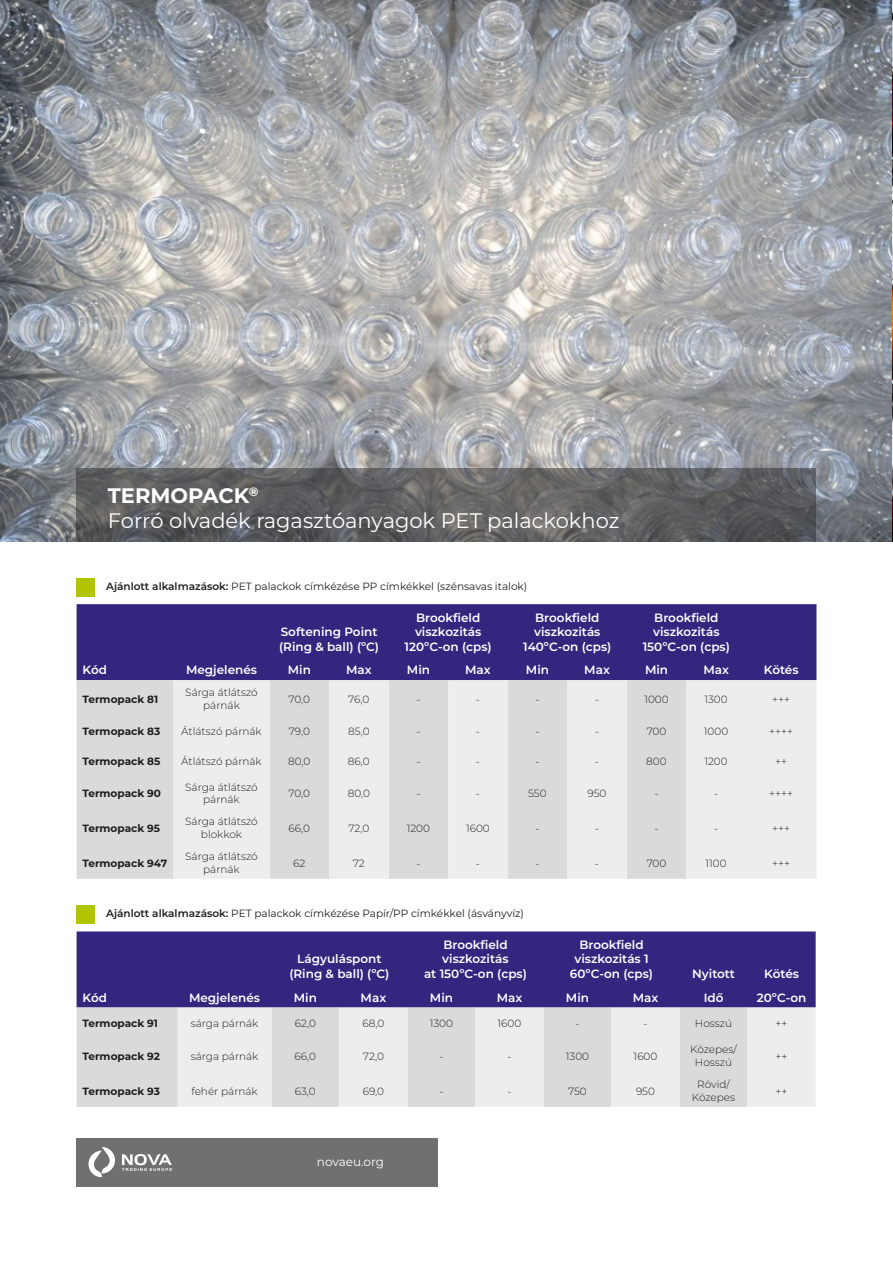
<style>
.page{position:relative;width:893px;height:1263px;background:#fff}
.page>*{position:absolute;margin:0;border:0;box-sizing:border-box;transform-origin:0 0}
.t1{font:21px/25.2px "Montserrat";color:#fff}
.t2{font:600 12px/14.4px "Montserrat";color:#fff;text-align:center}
.t3{font:12px "Montserrat";color:#fff}
.t4{font:300 10.5px/12.6px "Montserrat";color:#1d1d1b;text-align:center}
.t5{font:10.5px "Montserrat";color:#1d1d1b}
.t6{font:700 10.5px "Montserrat";color:#1d1d1b}
.s1{font-weight:700}
.s2{font-weight:600}
</style>
<div class="page">
<img style="left:0;top:0;width:892px;height:542px">
<svg style="left:76px;top:468px;width:740px;height:74px;background:#5e5e60"></svg>
<div style="left:76px;top:1138px;width:362px;height:48px;background:#70706f"></div>
<div style="left:77px;top:604px;width:739px;height:76px;background:#33267f"></div>
<div style="left:77px;top:680px;width:96px;height:199px;background:#dadada"></div>
<svg style="left:173px;top:680px;width:643px;height:199px;background:#e6e6e6"></svg>
<svg style="left:88px;top:1147px;width:27px;height:30px"></svg>
<svg style="left:122px;top:1154px;width:50px;height:17px"></svg>
<div style="left:77px;top:578px;width:18px;height:18px;background:#b1c503"></div>
<div style="left:77px;top:931px;width:739px;height:76px;background:#33267f"></div>
<div style="left:77px;top:1007px;width:101px;height:100px;background:#dadada"></div>
<svg style="left:178px;top:1007px;width:638px;height:100px;background:#e4e4e4"></svg>
<div style="left:77px;top:905px;width:18px;height:18px;background:#b1c503"></div>
<img style="left:892px;top:0;width:1px;height:542px">
<h1 class="t1" style="left:108px;top:482px;width:513px"><span class="s1">TERMOPACK</span><sup>®<br></sup>Forró olvadék ragasztóanyagok PET palackokhoz</h1>
<p class="t5" style="left:106px;top:579px;width:423px"><span class="s2">Ajánlott alkalmazások:</span> PET palackok címkézése PP címkékkel (szénsavas italok)</p>
<p class="t2" style="left:279px;top:624px;width:102px;text-align:left">Softening Point (Ring &amp; ball) (ºC)</p>
<p class="t2" style="left:405px;top:610px;width:89px">Brookfield viszkozitás<br>120ºC-on (cps)</p>
<p class="t2" style="left:523px;top:610px;width:90px">Brookfield viszkozitás<br>140ºC-on (cps)</p>
<p class="t2" style="left:643px;top:610px;width:89px">Brookfield viszkozitás<br>150ºC-on (cps)</p>
<p class="t2" style="left:83px;top:662px;width:26px">Kód</p>
<p class="t2" style="left:186px;top:662px;width:73px">Megjelenés</p>
<p class="t2" style="left:288px;top:662px;width:25px">Min</p>
<p class="t2" style="left:346px;top:662px;width:27px">Max</p>
<p class="t2" style="left:407px;top:662px;width:25px">Min</p>
<p class="t2" style="left:465px;top:662px;width:27px">Max</p>
<p class="t2" style="left:526px;top:662px;width:25px">Min</p>
<p class="t2" style="left:584px;top:662px;width:27px">Max</p>
<p class="t2" style="left:645px;top:662px;width:25px">Min</p>
<p class="t2" style="left:703px;top:662px;width:27px">Max</p>
<p class="t2" style="left:764px;top:662px;width:36px">Kötés</p>
<p class="t6" style="left:83px;top:691px;width:77px">Termopack 81</p>
<p class="t4" style="left:185px;top:686px;width:74px">Sárga átlátszó párnák</p>
<p class="t4" style="left:289px;top:692px;width:23px">70,0</p>
<p class="t4" style="left:348px;top:692px;width:23px">76,0</p>
<p class="t4" style="left:416px;top:692px;width:6px">-</p>
<p class="t4" style="left:476px;top:692px;width:6px">-</p>
<p class="t4" style="left:535px;top:692px;width:6px">-</p>
<p class="t4" style="left:595px;top:692px;width:6px">-</p>
<p class="t4" style="left:644px;top:692px;width:26px">1000</p>
<p class="t4" style="left:704px;top:692px;width:25px">1300</p>
<p class="t4" style="left:772px;top:692px;width:19px">+++</p>
<p class="t6" style="left:83px;top:724px;width:79px">Termopack 83</p>
<p class="t4" style="left:181px;top:724px;width:82px">Átlátszó párnák</p>
<p class="t4" style="left:289px;top:724px;width:23px">79,0</p>
<p class="t4" style="left:348px;top:724px;width:23px">85,0</p>
<p class="t4" style="left:416px;top:724px;width:6px">-</p>
<p class="t4" style="left:476px;top:724px;width:6px">-</p>
<p class="t4" style="left:535px;top:724px;width:6px">-</p>
<p class="t4" style="left:595px;top:724px;width:6px">-</p>
<p class="t4" style="left:647px;top:724px;width:21px">700</p>
<p class="t4" style="left:704px;top:724px;width:26px">1000</p>
<p class="t4" style="left:769px;top:724px;width:25px">++++</p>
<p class="t6" style="left:83px;top:753px;width:79px">Termopack 85</p>
<p class="t4" style="left:181px;top:754px;width:82px">Átlátszó párnák</p>
<p class="t4" style="left:288px;top:754px;width:24px">80,0</p>
<p class="t4" style="left:348px;top:754px;width:23px">86,0</p>
<p class="t4" style="left:416px;top:754px;width:6px">-</p>
<p class="t4" style="left:476px;top:754px;width:6px">-</p>
<p class="t4" style="left:535px;top:754px;width:6px">-</p>
<p class="t4" style="left:595px;top:754px;width:6px">-</p>
<p class="t4" style="left:646px;top:754px;width:22px">800</p>
<p class="t4" style="left:704px;top:754px;width:25px">1200</p>
<p class="t4" style="left:775px;top:754px;width:13px">++</p>
<p class="t6" style="left:83px;top:786px;width:80px">Termopack 90</p>
<p class="t4" style="left:185px;top:780px;width:74px">Sárga átlátszó párnák</p>
<p class="t4" style="left:289px;top:787px;width:23px">70,0</p>
<p class="t4" style="left:348px;top:787px;width:24px">80,0</p>
<p class="t4" style="left:416px;top:787px;width:6px">-</p>
<p class="t4" style="left:476px;top:787px;width:6px">-</p>
<p class="t4" style="left:528px;top:787px;width:20px">550</p>
<p class="t4" style="left:587px;top:787px;width:21px">950</p>
<p class="t4" style="left:654px;top:787px;width:6px">-</p>
<p class="t4" style="left:714px;top:787px;width:6px">-</p>
<p class="t4" style="left:769px;top:787px;width:25px">++++</p>
<p class="t6" style="left:83px;top:820px;width:79px">Termopack 95</p>
<p class="t4" style="left:185px;top:815px;width:74px">Sárga átlátszó blokkok</p>
<p class="t4" style="left:289px;top:821px;width:23px">66,0</p>
<p class="t4" style="left:348px;top:821px;width:23px">72,0</p>
<p class="t4" style="left:407px;top:821px;width:25px">1200</p>
<p class="t4" style="left:466px;top:821px;width:25px">1600</p>
<p class="t4" style="left:535px;top:821px;width:6px">-</p>
<p class="t4" style="left:595px;top:821px;width:6px">-</p>
<p class="t4" style="left:654px;top:821px;width:6px">-</p>
<p class="t4" style="left:714px;top:821px;width:6px">-</p>
<p class="t4" style="left:772px;top:821px;width:19px">+++</p>
<p class="t6" style="left:83px;top:855px;width:86px">Termopack 947</p>
<p class="t4" style="left:185px;top:850px;width:74px">Sárga átlátszó párnák</p>
<p class="t4" style="left:293px;top:856px;width:14px">62</p>
<p class="t4" style="left:353px;top:856px;width:14px">72</p>
<p class="t4" style="left:647px;top:856px;width:21px">700</p>
<p class="t4" style="left:705px;top:856px;width:23px">1100</p>
<p class="t4" style="left:772px;top:856px;width:19px">+++</p>
<p class="t5" style="left:106px;top:906px;width:419px"><span class="s2">Ajánlott alkalmazások:</span> PET palackok címkézése Papír/PP címkékkel (ásványvíz)</p>
<p class="t2" style="left:289px;top:951px;width:102px">Lágyuláspont (Ring &amp; ball) (ºC)</p>
<p class="t2" style="left:424px;top:937px;width:104px">Brookfield viszkozitás<br>at 150ºC-on (cps)</p>
<p class="t2" style="left:570px;top:937px;width:85px">Brookfield viszkozitás 1<br>60ºC-on (cps)</p>
<p class="t2" style="left:692px;top:966px;width:44px">Nyitott</p>
<p class="t2" style="left:764px;top:966px;width:36px">Kötés</p>
<p class="t2" style="left:83px;top:989px;width:26px">Kód</p>
<p class="t2" style="left:189px;top:989px;width:73px">Megjelenés</p>
<p class="t2" style="left:294px;top:989px;width:25px">Min</p>
<p class="t2" style="left:361px;top:989px;width:27px">Max</p>
<p class="t2" style="left:430px;top:989px;width:25px">Min</p>
<p class="t2" style="left:497px;top:989px;width:27px">Max</p>
<p class="t2" style="left:566px;top:989px;width:25px">Min</p>
<p class="t2" style="left:633px;top:989px;width:27px">Max</p>
<p class="t2" style="left:704px;top:989px;width:21px">Idő</p>
<p class="t2" style="left:757px;top:989px;width:51px">20ºC-on</p>
<p class="t6" style="left:83px;top:1016px;width:77px">Termopack 91</p>
<p class="t4" style="left:191px;top:1017px;width:69px">sárga párnák</p>
<p class="t4" style="left:295px;top:1017px;width:23px">62,0</p>
<p class="t4" style="left:362px;top:1017px;width:23px">68,0</p>
<p class="t4" style="left:430px;top:1017px;width:25px">1300</p>
<p class="t4" style="left:498px;top:1017px;width:25px">1600</p>
<p class="t4" style="left:575px;top:1017px;width:6px">-</p>
<p class="t4" style="left:643px;top:1017px;width:6px">-</p>
<p class="t4" style="left:695px;top:1017px;width:39px">Hosszú</p>
<p class="t4" style="left:776px;top:1017px;width:13px">++</p>
<p class="t6" style="left:83px;top:1048px;width:79px">Termopack 92</p>
<p class="t4" style="left:191px;top:1049px;width:69px">sárga párnák</p>
<p class="t4" style="left:295px;top:1049px;width:23px">66,0</p>
<p class="t4" style="left:363px;top:1049px;width:23px">72,0</p>
<p class="t4" style="left:439px;top:1049px;width:6px">-</p>
<p class="t4" style="left:507px;top:1049px;width:6px">-</p>
<p class="t4" style="left:566px;top:1049px;width:25px">1300</p>
<p class="t4" style="left:634px;top:1049px;width:25px">1600</p>
<p class="t4" style="left:690px;top:1043px;width:48px">Közepes/<br>Hosszú</p>
<p class="t4" style="left:776px;top:1049px;width:13px">++</p>
<p class="t6" style="left:83px;top:1083px;width:79px">Termopack 93</p>
<p class="t4" style="left:191px;top:1084px;width:68px">fehér párnák</p>
<p class="t4" style="left:295px;top:1084px;width:23px">63,0</p>
<p class="t4" style="left:363px;top:1084px;width:23px">69,0</p>
<p class="t4" style="left:568px;top:1084px;width:20px">750</p>
<p class="t4" style="left:636px;top:1084px;width:21px">950</p>
<p class="t4" style="left:692px;top:1078px;width:45px">Rövid/<br>Közepes</p>
<p class="t4" style="left:776px;top:1084px;width:13px">++</p>
<p class="t3" style="left:317px;top:1153px;width:68px">novaeu.org</p>
</div>
